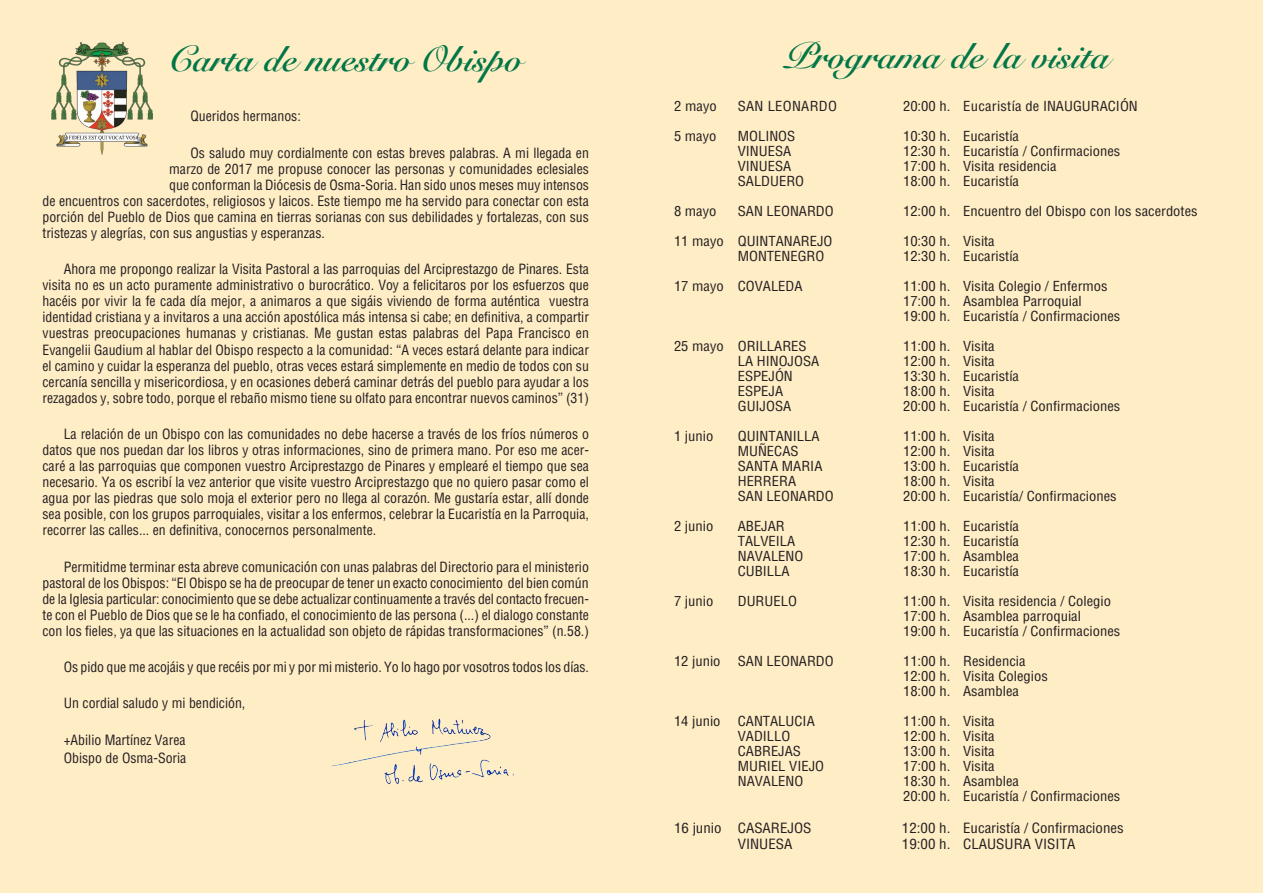
<style>
.page{position:relative;width:1263px;height:893px;background:#ffedc6}
.page>*{position:absolute;margin:0;border:0;box-sizing:border-box;transform-origin:0 0}
.t1{font:36px "Snell Roundhand LT Std Bd Scr";color:#017646}
.t2{font:condensed 13.8px/16px "Helvetica";color:#231f20;text-align:justify}
.t3{font:condensed 13.8px "Helvetica";color:#231f20;scale:1.08 1}
.t4{font:condensed 13.5px "Helvetica";color:#231f20;scale:1.08 1}
.t5{font:condensed 13.5px "Helvetica";letter-spacing:.02em;color:#231f20;scale:1.08 1}
</style>
<div class="page">
<img style="left:51px;top:43px;width:101px;height:112px">
<img style="left:331px;top:718px;width:183px;height:67px">
<p class="t1" style="left:169px;top:38px;width:354px">Carta de nuestro Obispo</p>
<p class="t2" style="left:190px;top:108px;width:112px">Queridos hermanos:</p>
<p class="t2" style="left:190px;top:144px;width:400px">Os saludo muy cordialmente con estas breves palabras. A mi llegada en</p>
<p class="t2" style="left:169px;top:160px;width:421px">marzo de 2017 me propuse conocer las personas y comunidades eclesiales</p>
<p class="t2" style="left:169px;top:176px;width:421px">que conforman la Diócesis de Osma-Soria. Han sido unos meses muy intensos</p>
<p class="t2" style="left:43px;top:193px;width:548px">de encuentros con sacerdotes, religiosos y laicos. Este tiempo me ha servido para conectar con esta</p>
<p class="t2" style="left:43px;top:209px;width:548px">porción del Pueblo de Dios que camina en tierras sorianas con sus debilidades y fortalezas, con sus</p>
<p class="t2" style="left:43px;top:225px;width:284px">tristezas y alegrías, con sus angustias y esperanzas.</p>
<p class="t2" style="left:43px;top:261px;width:548px;text-indent:21px">Ahora me propongo realizar la Visita Pastoral a las parroquias del Arciprestazgo de Pinares. Esta visita no es un acto puramente administrativo o burocrático. Voy a felicitaros por los esfuerzos que hacéis por vivir la fe cada día mejor, a animaros a que sigáis viviendo de forma auténtica vuestra identidad cristiana y a invitaros a una acción apostólica más intensa si cabe; en definitiva, a compartir vuestras preocupaciones humanas y cristianas. Me gustan estas palabras del Papa Francisco en Evangelii Gaudium al hablar del Obispo respecto a la comunidad: “A veces estará delante para indicar el camino y cuidar la esperanza del pueblo, otras veces estará simplemente en medio de todos con su cercanía sencilla y misericordiosa, y en ocasiones deberá caminar detrás del pueblo para ayudar a los rezagados y, sobre todo, porque el rebaño mismo tiene su olfato para encontrar nuevos caminos” (31)</p>
<p class="t2" style="left:43px;top:426px;width:548px;text-indent:21px">La relación de un Obispo con las comunidades no debe hacerse a través de los fríos números o datos que nos puedan dar los libros y otras informaciones, sino de primera mano. Por eso me acer&shy;caré a las parroquias que componen vuestro Arciprestazgo de Pinares y emplearé el tiempo que sea necesario. Ya os escribí la vez anterior que visite vuestro Arciprestazgo que no quiero pasar como el agua por las piedras que solo moja el exterior pero no llega al corazón. Me gustaría estar, allí donde sea posible, con los grupos parroquiales, visitar a los enfermos, celebrar la Eucaristía en la Parroquia, recorrer las calles... en definitiva, conocernos personalmente.</p>
<p class="t2" style="left:43px;top:558px;width:548px;text-indent:21px">Permitidme terminar esta abreve comunicación con unas palabras del Directorio para el ministerio pastoral de los Obispos: “El Obispo se ha de preocupar de tener un exacto conocimiento del bien común de la Iglesia particular: conocimiento que se debe actualizar continuamente a través del contacto frecuen&shy;te con el Pueblo de Dios que se le ha confiado, el conocimiento de las persona (...) el dialogo constante con los fieles, ya que las situaciones en la actualidad son objeto de rápidas transformaciones” (n.58.)</p>
<p class="t2" style="left:64px;top:659px;width:527px">Os pido que me acojáis y que recéis por mi y por mi misterio. Yo lo hago por vosotros todos los días.</p>
<p class="t2" style="left:64px;top:695px;width:183px">Un cordial saludo y mi bendición,</p>
<p class="t2" style="left:64px;top:731px;width:123px">+Abilio Martínez Varea</p>
<p class="t2" style="left:64px;top:749px;width:124px">Obispo de Osma-Soria</p>
<p class="t1" style="left:785px;top:34px;width:326px">Programa de la visita</p>
<p class="t4" style="left:674px;top:98px;width:41px">2 mayo</p>
<p class="t5" style="left:738px;top:98px;width:93px">SAN LEONARDO</p>
<p class="t4" style="left:903px;top:98px;width:219px">20:00 h. Eucaristía de INAUGURACIÓN</p>
<p class="t4" style="left:674px;top:128px;width:41px">5 mayo</p>
<p class="t4" style="left:738px;top:128px;width:55px">MOLINOS</p>
<p class="t4" style="left:903px;top:128px;width:109px">10:30 h. Eucaristía</p>
<p class="t4" style="left:738px;top:143px;width:51px">VINUESA</p>
<p class="t4" style="left:903px;top:143px;width:203px">12:30 h. Eucaristía / Confirmaciones</p>
<p class="t4" style="left:738px;top:158px;width:51px">VINUESA</p>
<p class="t4" style="left:903px;top:158px;width:144px">17:00 h. Visita residencia</p>
<p class="t4" style="left:738px;top:173px;width:63px">SALDUERO</p>
<p class="t4" style="left:903px;top:173px;width:109px">18:00 h. Eucaristía</p>
<p class="t4" style="left:674px;top:203px;width:41px">8 mayo</p>
<p class="t4" style="left:738px;top:203px;width:90px">SAN LEONARDO</p>
<p class="t4" style="left:903px;top:203px;width:274px">12:00 h. Encuentro del Obispo con los sacerdotes</p>
<p class="t4" style="left:674px;top:233px;width:148px">11 mayo QUINTANAREJO</p>
<p class="t4" style="left:903px;top:233px;width:86px">10:30 h. Visita</p>
<p class="t4" style="left:738px;top:248px;width:82px">MONTENEGRO</p>
<p class="t4" style="left:903px;top:248px;width:109px">12:30 h. Eucaristía</p>
<p class="t4" style="left:674px;top:278px;width:121px">17 mayo COVALEDA</p>
<p class="t4" style="left:903px;top:278px;width:191px">11:00 h. Visita Colegio / Enfermos</p>
<p class="t4" style="left:903px;top:293px;width:167px">17:00 h. Asamblea Parroquial</p>
<p class="t4" style="left:903px;top:308px;width:203px">19:00 h. Eucaristía / Confirmaciones</p>
<p class="t4" style="left:674px;top:338px;width:124px">25 mayo ORILLARES</p>
<p class="t4" style="left:903px;top:338px;width:86px">11:00 h. Visita</p>
<p class="t4" style="left:738px;top:353px;width:77px">LA HINOJOSA</p>
<p class="t4" style="left:903px;top:353px;width:86px">12:00 h. Visita</p>
<p class="t4" style="left:738px;top:368px;width:53px">ESPEJÓN</p>
<p class="t4" style="left:903px;top:368px;width:109px">13:30 h. Eucaristía</p>
<p class="t4" style="left:738px;top:383px;width:44px">ESPEJA</p>
<p class="t4" style="left:903px;top:383px;width:86px">18:00 h. Visita</p>
<p class="t4" style="left:738px;top:398px;width:51px">GUIJOSA</p>
<p class="t4" style="left:903px;top:398px;width:203px">20:00 h. Eucaristía / Confirmaciones</p>
<p class="t4" style="left:674px;top:428px;width:38px">1 junio</p>
<p class="t4" style="left:738px;top:428px;width:77px">QUINTANILLA</p>
<p class="t4" style="left:903px;top:428px;width:86px">11:00 h. Visita</p>
<p class="t4" style="left:738px;top:443px;width:58px">MUÑECAS</p>
<p class="t4" style="left:903px;top:443px;width:86px">12:00 h. Visita</p>
<p class="t4" style="left:738px;top:458px;width:80px">SANTA MARIA</p>
<p class="t4" style="left:903px;top:458px;width:109px">13:00 h. Eucaristía</p>
<p class="t4" style="left:738px;top:473px;width:56px">HERRERA</p>
<p class="t4" style="left:903px;top:473px;width:86px">18:00 h. Visita</p>
<p class="t4" style="left:738px;top:488px;width:90px">SAN LEONARDO</p>
<p class="t4" style="left:903px;top:488px;width:199px">20:00 h. Eucaristía/ Confirmaciones</p>
<p class="t4" style="left:674px;top:518px;width:38px">2 junio</p>
<p class="t4" style="left:738px;top:518px;width:45px">ABEJAR</p>
<p class="t4" style="left:903px;top:518px;width:109px">11:00 h. Eucaristía</p>
<p class="t4" style="left:738px;top:533px;width:55px">TALVEILA</p>
<p class="t4" style="left:903px;top:533px;width:109px">12:30 h. Eucaristía</p>
<p class="t4" style="left:738px;top:548px;width:62px">NAVALENO</p>
<p class="t4" style="left:903px;top:548px;width:109px">17:00 h. Asamblea</p>
<p class="t4" style="left:738px;top:563px;width:50px">CUBILLA</p>
<p class="t4" style="left:903px;top:563px;width:109px">18:30 h. Eucaristía</p>
<p class="t4" style="left:674px;top:593px;width:38px">7 junio</p>
<p class="t4" style="left:738px;top:593px;width:56px">DURUELO</p>
<p class="t4" style="left:903px;top:593px;width:194px">11:00 h. Visita residencia / Colegio</p>
<p class="t4" style="left:903px;top:608px;width:166px">17:00 h. Asamblea parroquial</p>
<p class="t4" style="left:903px;top:623px;width:203px">19:00 h. Eucaristía / Confirmaciones</p>
<p class="t4" style="left:674px;top:653px;width:45px">12 junio</p>
<p class="t4" style="left:738px;top:653px;width:90px">SAN LEONARDO</p>
<p class="t4" style="left:903px;top:653px;width:115px">11:00 h. Residencia</p>
<p class="t4" style="left:903px;top:668px;width:136px">12:00 h. Visita Colegios</p>
<p class="t4" style="left:903px;top:683px;width:109px">18:00 h. Asamblea</p>
<p class="t4" style="left:674px;top:713px;width:45px">14 junio</p>
<p class="t4" style="left:738px;top:713px;width:73px">CANTALUCIA</p>
<p class="t4" style="left:903px;top:713px;width:86px">11:00 h. Visita</p>
<p class="t4" style="left:738px;top:728px;width:50px">VADILLO</p>
<p class="t4" style="left:903px;top:728px;width:86px">12:00 h. Visita</p>
<p class="t4" style="left:738px;top:743px;width:60px">CABREJAS</p>
<p class="t4" style="left:903px;top:743px;width:86px">13:00 h. Visita</p>
<p class="t4" style="left:738px;top:758px;width:81px">MURIEL VIEJO</p>
<p class="t4" style="left:903px;top:758px;width:86px">17:00 h. Visita</p>
<p class="t4" style="left:738px;top:773px;width:62px">NAVALENO</p>
<p class="t4" style="left:903px;top:773px;width:109px">18:30 h. Asamblea</p>
<p class="t4" style="left:903px;top:788px;width:203px">20:00 h. Eucaristía / Confirmaciones</p>
<p class="t3" style="left:674px;top:819px;width:129px">16 junio CASAREJOS</p>
<p class="t3" style="left:902px;top:819px;width:207px">12:00 h. Eucaristía / Confirmaciones</p>
<p class="t3" style="left:738px;top:835px;width:52px">VINUESA</p>
<p class="t3" style="left:902px;top:835px;width:162px">19:00 h. CLAUSURA VISITA</p>
</div>
